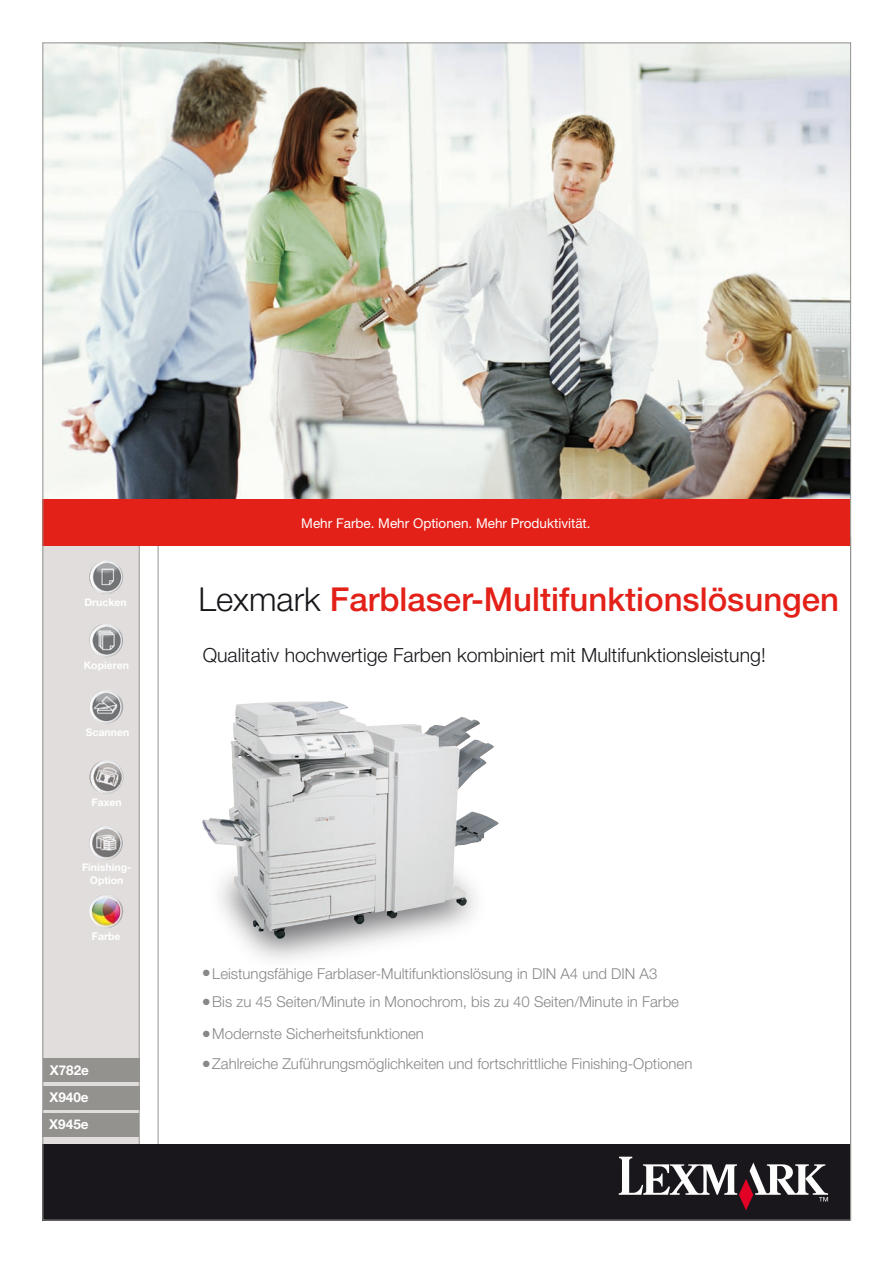
<style>
.page{position:relative;width:893px;height:1263px;background:#fff}
.page>*{position:absolute;margin:0;border:0;box-sizing:border-box;transform-origin:0 0}
.t1{font:500 33px "Helvetica Neue";color:#e32119}
.t2{font:300 19.5px "Helvetica Neue";color:#1a171c}
.t3{font:300 15px "Helvetica Neue";color:#87888a}
.t4{font:13.5px "Helvetica Neue";color:#fff}
.t5{font:700 13.5px "Helvetica Neue";color:#fff}
.t6{font:700 10.5px/12.6px "Helvetica Neue";color:#fff;text-align:center}
.s1{font-weight:300;color:#1a171c}
</style>
<div class="page">
<div style="left:43px;top:43px;width:96px;height:1101px;background:#e0dddc"></div>
<img style="left:44px;top:45px;width:805px;height:455px">
<div style="left:43px;top:1113px;width:96px;height:24px;background:#93928e"></div>
<svg style="left:138px;top:546px;width:713px;height:675px"></svg>
<div style="left:43px;top:500px;width:807px;height:46px;background:#e32119"></div>
<div style="left:43px;top:1144px;width:807px;height:76px;background:#1a171c"></div>
<img style="left:89px;top:690px;width:34px;height:34px;border-radius:50%">
<img style="left:89px;top:826px;width:34px;height:34px;border-radius:50%">
<img style="left:90px;top:760px;width:33px;height:34px;border-radius:50%">
<img style="left:89px;top:623px;width:34px;height:34px;border-radius:50%">
<img style="left:89px;top:560px;width:34px;height:34px;border-radius:50%">
<img style="left:89px;top:894px;width:34px;height:34px;border-radius:50%">
<div style="left:43px;top:1086px;width:96px;height:24px;background:#93928e"></div>
<div style="left:43px;top:1058px;width:96px;height:24px;background:#93928e"></div>
<div style="left:204px;top:839px;width:288px;height:135px;background:#1a171c;opacity:.62"></div>
<img style="left:234px;top:824px;width:264px;height:115px">
<svg style="left:619px;top:1157px;width:209px;height:53px"></svg>
<p class="t6" style="left:84px;top:595px;width:44px">Drucken</p>
<p class="t6" style="left:84px;top:659px;width:47px">Kopieren</p>
<p class="t6" style="left:86px;top:725px;width:45px">Scannen</p>
<p class="t6" style="left:92px;top:795px;width:32px">Faxen</p>
<p class="t6" style="left:82px;top:861px;width:51px">Finishing-<br>Option</p>
<p class="t6" style="left:92px;top:929px;width:30px">Farbe</p>
<p class="t5" style="left:50px;top:1061px;width:41px">X782e</p>
<p class="t5" style="left:49px;top:1089px;width:41px">X940e</p>
<p class="t5" style="left:49px;top:1116px;width:41px">X945e</p>
<p class="t4" style="left:301px;top:515px;width:291px">Mehr Farbe. Mehr Optionen. Mehr Produktivität.</p>
<h1 class="t1" style="left:198px;top:580px;width:642px"><span class="s1">Lexmark</span> Farblaser-Multifunktionslösungen</h1>
<h2 class="t2" style="left:203px;top:643px;width:565px">Qualitativ hochwertige Farben kombiniert mit Multifunktionsleistung!</h2>
<p class="t3" style="left:203px;top:964px;width:456px">● Leistungsfähige Farblaser-Multifunktionslösung in DIN A4 und DIN A3</p>
<p class="t3" style="left:203px;top:992px;width:478px">● Bis zu 45 Seiten/Minute in Monochrom, bis zu 40 Seiten/Minute in Farbe</p>
<p class="t3" style="left:203px;top:1024px;width:223px">● Modernste Sicherheitsfunktionen</p>
<p class="t3" style="left:203px;top:1055px;width:491px">● Zahlreiche Zuführungsmöglichkeiten und fortschrittliche Finishing-Optionen</p>
</div>
